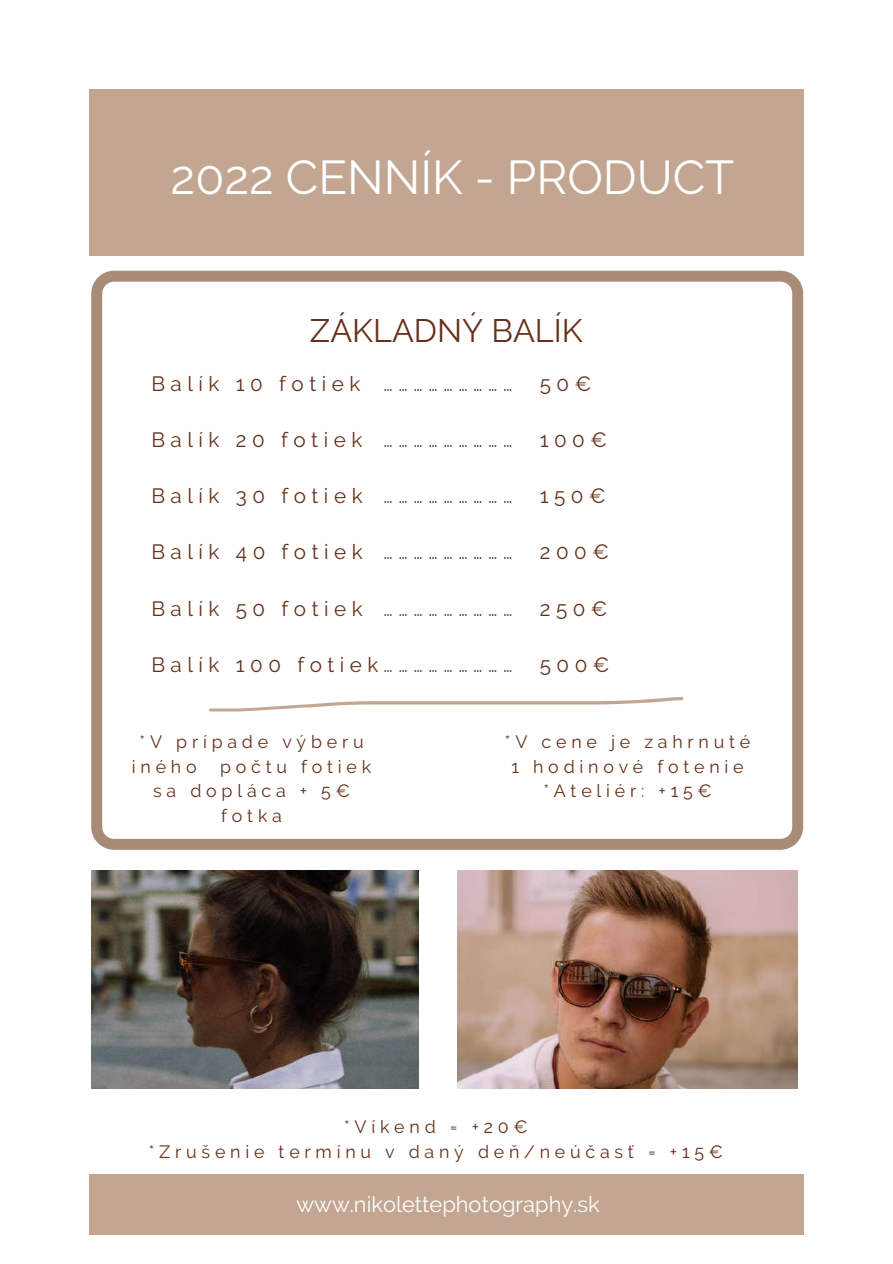
<style>
.page{position:relative;width:893px;height:1264px;background:#fff}
.page>*{position:absolute;margin:0;border:0;box-sizing:border-box;transform-origin:0 0}
.t1{font:47.4px "Raleway";color:#fff}
.t2{font:32.4px "Raleway";color:#65311b}
.t3{font:21.9px "Raleway";color:#fff}
.t4{font:20.7px "Raleway";letter-spacing:.27em;color:#65311b}
.t5{font:17.85px/24.8px "Raleway";letter-spacing:.27em;color:#65311b;text-align:center}
</style>
<div class="page">
<div style="left:89px;top:89px;width:714px;height:167px;background:#c3a692"></div>
<div style="left:89px;top:1173px;width:714px;height:61px;background:#c3a692"></div>
<svg style="left:91px;top:271px;width:712px;height:578px"></svg>
<img style="left:458px;top:870px;width:339px;height:218px">
<svg style="left:209px;top:697px;width:474px;height:14px"></svg>
<img style="left:91px;top:870px;width:327px;height:218px">
<h1 class="t1" style="left:171px;top:149px;width:565px">2022 CENNÍK - PRODUCT</h1>
<h2 class="t2" style="left:310px;top:311px;width:274px">ZÁKLADNÝ BALÍK</h2>
<p class="t4" style="left:151px;top:371px;width:210px">Balík 10 fotiek</p>
<p class="t4" style="left:151px;top:427px;width:212px">Balík 20 fotiek</p>
<p class="t4" style="left:383px;top:371px;width:131px">………………………</p>
<p class="t4" style="left:383px;top:427px;width:131px">………………………</p>
<p class="t4" style="left:151px;top:484px;width:213px">Balík 30 fotiek</p>
<p class="t4" style="left:151px;top:540px;width:213px">Balík 40 fotiek</p>
<p class="t4" style="left:151px;top:596px;width:213px">Balík 50 fotiek</p>
<p class="t4" style="left:151px;top:652px;width:363px">Balík 100 fotiek………………………</p>
<p class="t4" style="left:383px;top:484px;width:131px">………………………</p>
<p class="t4" style="left:383px;top:540px;width:131px">………………………</p>
<p class="t4" style="left:383px;top:596px;width:131px">………………………</p>
<p class="t4" style="left:539px;top:371px;width:53px">50€</p>
<p class="t4" style="left:539px;top:427px;width:69px">100€</p>
<p class="t4" style="left:539px;top:484px;width:67px">150€</p>
<p class="t4" style="left:539px;top:540px;width:71px">200€</p>
<p class="t4" style="left:539px;top:596px;width:69px">250€</p>
<p class="t4" style="left:539px;top:652px;width:71px">500€</p>
<p class="t5" style="left:132px;top:729px;width:233px;text-align:left;text-indent:8px">*V prípade výberu iného</p>
<p class="t5" style="left:220px;top:754px;width:153px">počtu fotiek</p>
<p class="t5" style="left:153px;top:778px;width:198px">sa dopláca + 5€</p>
<p class="t5" style="left:221px;top:803px;width:62px">fotka</p>
<p class="t5" style="left:505px;top:729px;width:247px">*V cene je zahrnuté<br>1 hodinové fotenie *Ateliér: +15€</p>
<p class="t5" style="left:149px;top:1114px;width:576px">*Víkend = +20€<br>*Zrušenie termínu v daný deň/neúčasť = +15€</p>
<p class="t3" style="left:296px;top:1191px;width:305px">www.nikolettephotography.sk</p>
</div>
